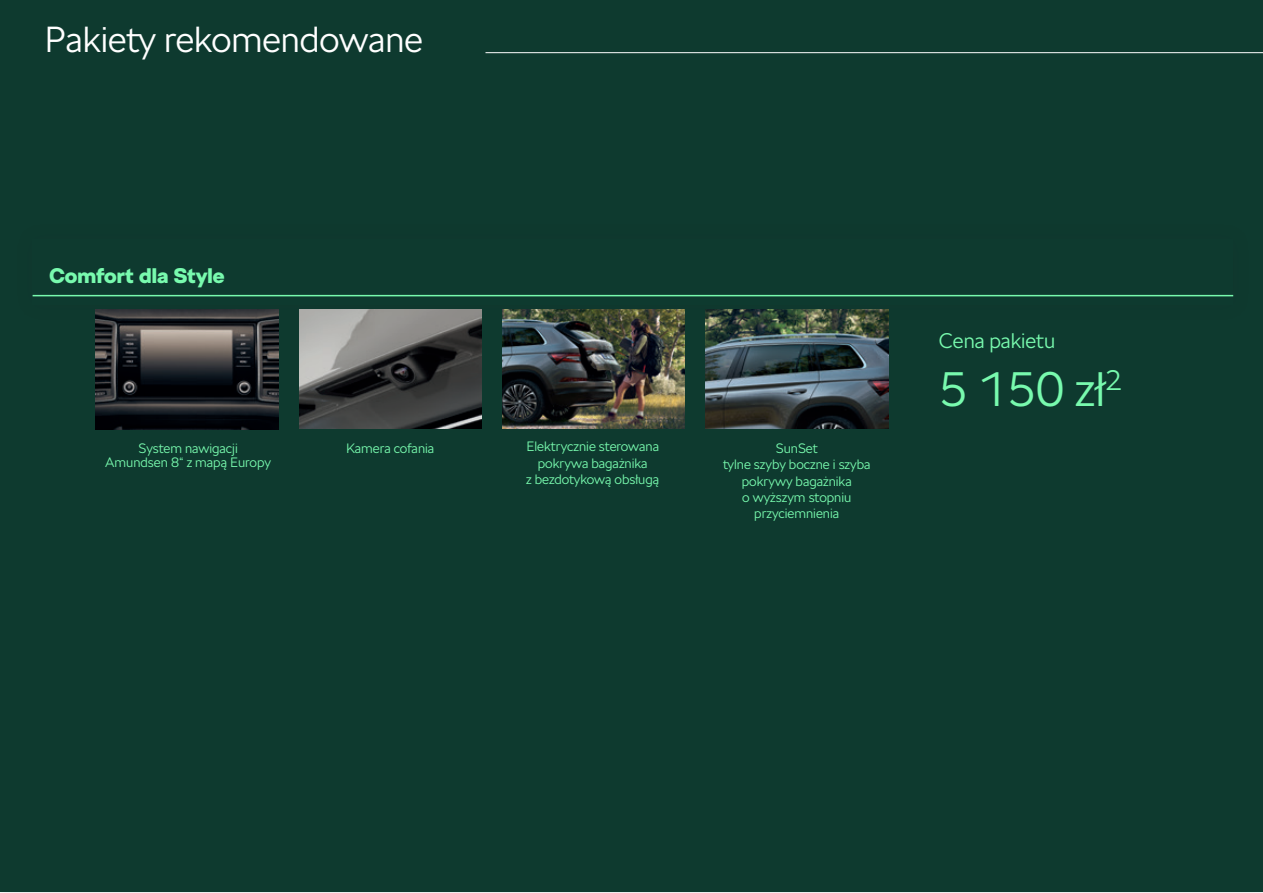
<style>
.page{position:relative;width:1263px;height:893px;background:#fff}
.page>*{position:absolute;margin:0;border:0;box-sizing:border-box;transform-origin:0 0}
._04_Subhead_17pt{font:300 48px "SKODA Next";color:#78faae}
._04_Subhead_17pt-2{font:300 36px "SKODA Next";color:#fff}
._04_Subhead_17pt-3{font:900 21px "SKODA Next";color:#78faae}
._04_Subhead_17pt-4{font:300 21px "SKODA Next";color:#78faae}
._04_Subhead_17pt-5{font:300 13.5px/16.2px "SKODA Next";color:#78faae;text-align:center}
</style>
<div class="page">
<div style="left:0;top:1px;width:1263px;height:891px;background:#0e3a2f"></div>
<hr style="left:33px;top:295px;width:1200px;height:1px;background:#78faae">
<img style="left:502px;top:309px;width:183px;height:120px">
<img style="left:95px;top:309px;width:183px;height:120px">
<img style="left:705px;top:309px;width:183px;height:120px">
<img style="left:299px;top:309px;width:182px;height:120px">
<hr style="left:485px;top:52px;width:778px;height:1px;background:#fff">
<p class="_04_Subhead_17pt-2" style="left:45px;top:16px;width:380px">Pakiety rekomendowane</p>
<p class="_04_Subhead_17pt-3" style="left:49px;top:262px;width:177px">Comfort dla Style</p>
<p class="_04_Subhead_17pt-5" style="left:138px;top:440px;width:101px">System nawigacji</p>
<p class="_04_Subhead_17pt-5" style="left:105px;top:454px;width:167px">Amundsen 8“ z mapą Europy</p>
<p class="_04_Subhead_17pt-5" style="left:346px;top:440px;width:90px">Kamera cofania</p>
<p class="_04_Subhead_17pt-5" style="left:526px;top:439px;width:134px">Elektrycznie sterowana pokrywa bagażnika</p>
<p class="_04_Subhead_17pt-5" style="left:526px;top:471px;width:134px">z bezdotykową obsługą</p>
<p class="_04_Subhead_17pt-5" style="left:776px;top:440px;width:44px">SunSet</p>
<p class="_04_Subhead_17pt-5" style="left:723px;top:457px;width:149px">tylne szyby boczne i szyba</p>
<p class="_04_Subhead_17pt-5" style="left:742px;top:473px;width:111px">pokrywy bagażnika</p>
<p class="_04_Subhead_17pt-5" style="left:742px;top:489px;width:111px">o wyższym stopniu przyciemnienia</p>
<p class="_04_Subhead_17pt-4" style="left:939px;top:327px;width:118px">Cena pakietu</p>
<p class="_04_Subhead_17pt" style="left:939px;top:356px;width:185px">5 150 zł<sup>2</sup></p>
</div>
